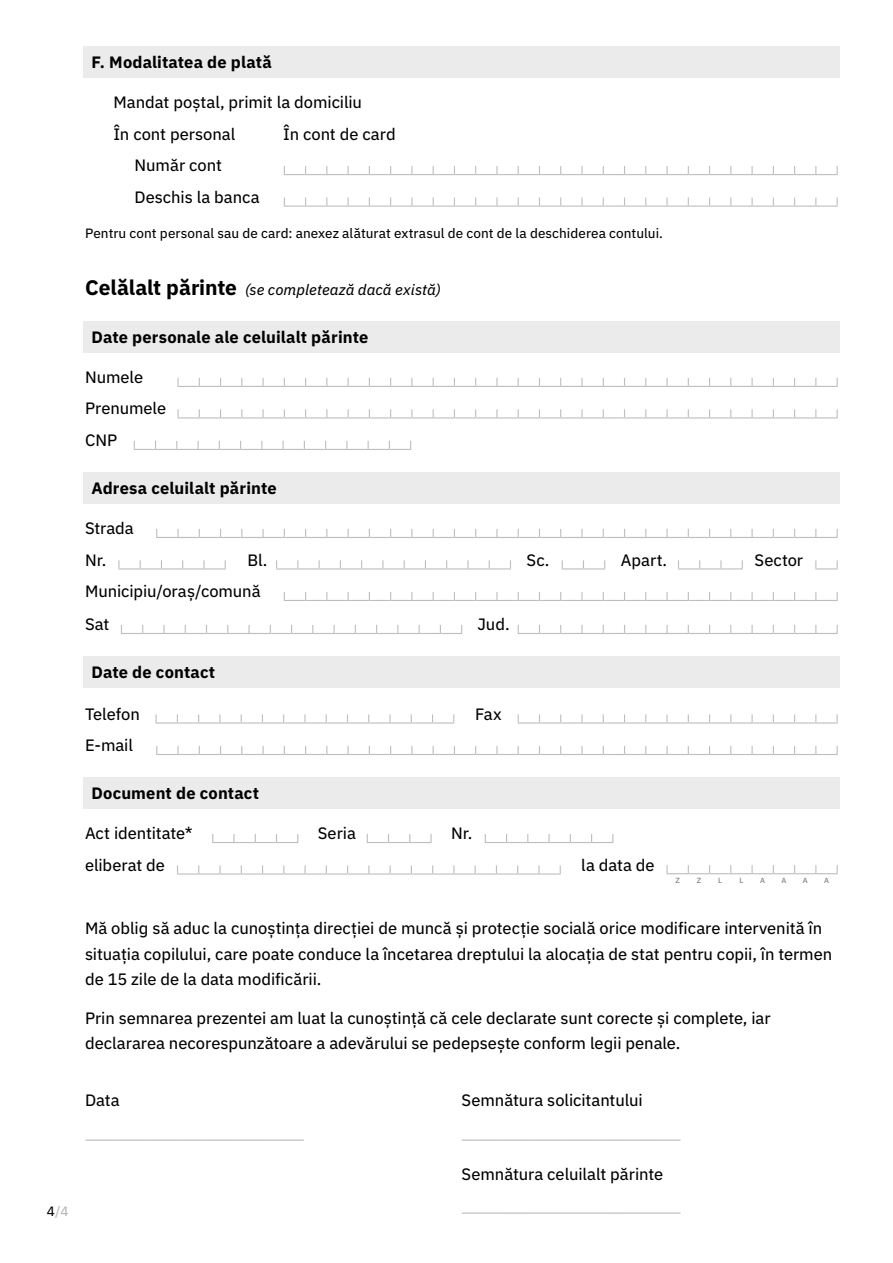
<style>
.page{position:relative;width:893px;height:1263px;background:#fff}
.page>*{position:absolute;margin:0;border:0;box-sizing:border-box;transform-origin:0 0}
.text_normal_spatiere{font:16.5px/25.5px "IBM Plex Sans Text";letter-spacing:-.005em;color:#000}
.text_normal_fara_lin{font:16.5px/31.5px "IBM Plex Sans Text";letter-spacing:-.005em;color:#000}
.text_normal_fara_lin-2{font:16.5px/31.5px "IBM Plex Sans";color:#bcbec0}
.subtitlu_nivel_3_sec{font:700 16.5px "IBM Plex Sans";letter-spacing:.01em;color:#000}
.text_normal{font:16.5px/31.5px "IBM Plex Sans Text";letter-spacing:-.005em;color:#000}
.subtitlu_nivel_2{font:italic 15px "IBM Plex Sans Text";letter-spacing:.005em;color:#000}
.text_normal_spatiere-2{font:13.5px "IBM Plex Sans Text";letter-spacing:.005em;color:#000}
.t1{font:13.5px "IBM Plex Sans Text";color:#b1b4b6}
.text_normal-2{font:500 7.5px "IBM Plex Sans";color:#808285}
.s1{color:#000}
.s2{font-family:"IBM Plex Sans";font-weight:700;font-style:normal;font-size:21px}
.s3{font-family:"IBM Plex Sans Text";color:#000}
</style>
<div class="page">
<div style="left:83px;top:47px;width:757px;height:31px;background:#ebebec"></div>
<div style="left:83px;top:322px;width:757px;height:31px;background:#ebebec"></div>
<div style="left:83px;top:473px;width:757px;height:31px;background:#ebebec"></div>
<div style="left:83px;top:657px;width:757px;height:31px;background:#ebebec"></div>
<div style="left:83px;top:778px;width:757px;height:31px;background:#ebebec"></div>
<svg style="left:284px;top:166px;width:554px;height:9px"></svg>
<svg style="left:284px;top:198px;width:554px;height:9px"></svg>
<svg style="left:177px;top:378px;width:661px;height:9px"></svg>
<svg style="left:177px;top:409px;width:661px;height:9px"></svg>
<svg style="left:134px;top:441px;width:277px;height:9px"></svg>
<svg style="left:156px;top:529px;width:682px;height:9px"></svg>
<svg style="left:118px;top:560px;width:108px;height:9px"></svg>
<svg style="left:276px;top:560px;width:235px;height:9px"></svg>
<svg style="left:562px;top:560px;width:43px;height:9px"></svg>
<svg style="left:678px;top:560px;width:65px;height:9px"></svg>
<svg style="left:815px;top:560px;width:23px;height:9px"></svg>
<svg style="left:284px;top:592px;width:554px;height:9px"></svg>
<svg style="left:121px;top:625px;width:341px;height:9px"></svg>
<svg style="left:518px;top:625px;width:320px;height:9px"></svg>
<svg style="left:156px;top:714px;width:298px;height:9px"></svg>
<svg style="left:518px;top:714px;width:320px;height:9px"></svg>
<svg style="left:156px;top:746px;width:682px;height:9px"></svg>
<svg style="left:212px;top:834px;width:86px;height:9px"></svg>
<svg style="left:367px;top:834px;width:65px;height:9px"></svg>
<svg style="left:485px;top:834px;width:128px;height:9px"></svg>
<svg style="left:177px;top:865px;width:384px;height:9px"></svg>
<svg style="left:666px;top:865px;width:172px;height:9px"></svg>
<p class="t1" style="left:47px;top:1200px;width:23px"><span class="s1">4</span>/4</p>
<p class="subtitlu_nivel_3_sec" style="left:91px;top:49px;width:182px">F. Modalitatea de plată</p>
<p class="text_normal_fara_lin" style="left:114px;top:85px;width:250px">Mandat poștal, primit la domiciliu<br>În cont personal</p>
<p class="text_normal_fara_lin" style="left:283px;top:117px;width:114px">În cont de card</p>
<p class="text_normal_fara_lin" style="left:135px;top:148px;width:127px">Număr cont<br>Deschis la banca</p>
<p class="text_normal_spatiere-2" style="left:85px;top:223px;width:579px">Pentru cont personal sau de card: anexez alăturat extrasul de cont de la deschiderea contului.</p>
<p class="subtitlu_nivel_2" style="left:85px;top:278px;width:357px"><span class="s2">Celălalt părinte</span> (se completează dacă există)</p>
<p class="subtitlu_nivel_3_sec" style="left:91px;top:324px;width:278px">Date personale ale celuilalt părinte</p>
<p class="text_normal" style="left:85px;top:360px;width:83px">Numele<br>Prenumele</p>
<p class="text_normal_fara_lin" style="left:85px;top:423px;width:34px">CNP</p>
<p class="subtitlu_nivel_3_sec" style="left:91px;top:475px;width:187px">Adresa celuilalt părinte</p>
<p class="text_normal_fara_lin" style="left:85px;top:511px;width:50px">Strada<br>Nr.</p>
<p class="text_normal_fara_lin" style="left:247px;top:542px;width:22px">Bl.</p>
<p class="text_normal_fara_lin" style="left:527px;top:542px;width:24px">Sc.</p>
<p class="text_normal_fara_lin" style="left:621px;top:542px;width:48px">Apart.</p>
<p class="text_normal_fara_lin" style="left:754px;top:542px;width:50px">Sector</p>
<p class="text_normal_fara_lin" style="left:85px;top:573px;width:177px;line-height:33px">Municipiu/oraș/comună<br>Sat</p>
<p class="text_normal_fara_lin" style="left:477px;top:607px;width:34px">Jud.</p>
<p class="subtitlu_nivel_3_sec" style="left:91px;top:659px;width:125px">Date de contact</p>
<p class="text_normal_fara_lin" style="left:85px;top:696px;width:56px">Telefon</p>
<p class="text_normal_fara_lin" style="left:475px;top:697px;width:28px">Fax</p>
<p class="text_normal_fara_lin" style="left:85px;top:728px;width:49px">E-mail</p>
<p class="subtitlu_nivel_3_sec" style="left:91px;top:780px;width:169px">Document de contact</p>
<p class="text_normal_fara_lin" style="left:85px;top:816px;width:109px">Act identitate*</p>
<p class="text_normal_fara_lin" style="left:318px;top:816px;width:40px">Seria</p>
<p class="text_normal_fara_lin" style="left:451px;top:816px;width:23px">Nr.</p>
<p class="text_normal_fara_lin" style="left:85px;top:848px;width:81px">eliberat de</p>
<p class="text_normal_fara_lin" style="left:581px;top:848px;width:75px">la data de</p>
<p class="text_normal-2" style="left:675px;top:874px;width:6px">Z</p>
<p class="text_normal-2" style="left:697px;top:874px;width:6px">Z</p>
<p class="text_normal-2" style="left:718px;top:874px;width:5px">L</p>
<p class="text_normal-2" style="left:739px;top:874px;width:5px">L</p>
<p class="text_normal-2" style="left:760px;top:874px;width:6px">A</p>
<p class="text_normal-2" style="left:781px;top:874px;width:6px">A</p>
<p class="text_normal-2" style="left:803px;top:874px;width:6px">A</p>
<p class="text_normal-2" style="left:824px;top:874px;width:6px">A</p>
<p class="text_normal_spatiere" style="left:85px;top:914px;width:749px">Mă oblig să aduc la cunoștința direcției de muncă și protecție socială orice modificare intervenită în situația copilului, care poate conduce la încetarea dreptului la alocația de stat pentru copii, în termen de 15 zile de la data modificării.</p>
<p class="text_normal_spatiere" style="left:85px;top:1004px;width:687px">Prin semnarea prezentei am luat la cunoștință că cele declarate sunt corecte și complete, iar declararea necorespunzătoare a adevărului se pedepsește conform legii penale.</p>
<p class="text_normal_fara_lin" style="left:85px;top:1083px;width:36px">Data</p>
<p class="text_normal_fara_lin" style="left:462px;top:1083px;width:183px">Semnătura solicitantului</p>
<p class="text_normal_fara_lin-2" style="left:85px;top:1115px;width:221px">___________________________</p>
<p class="text_normal_fara_lin-2" style="left:462px;top:1115px;width:221px">___________________________</p>
<p class="text_normal_fara_lin-2" style="left:462px;top:1157px;width:221px"><span class="s3">Semnătura celuilalt părinte </span>___________________________</p>
</div>
